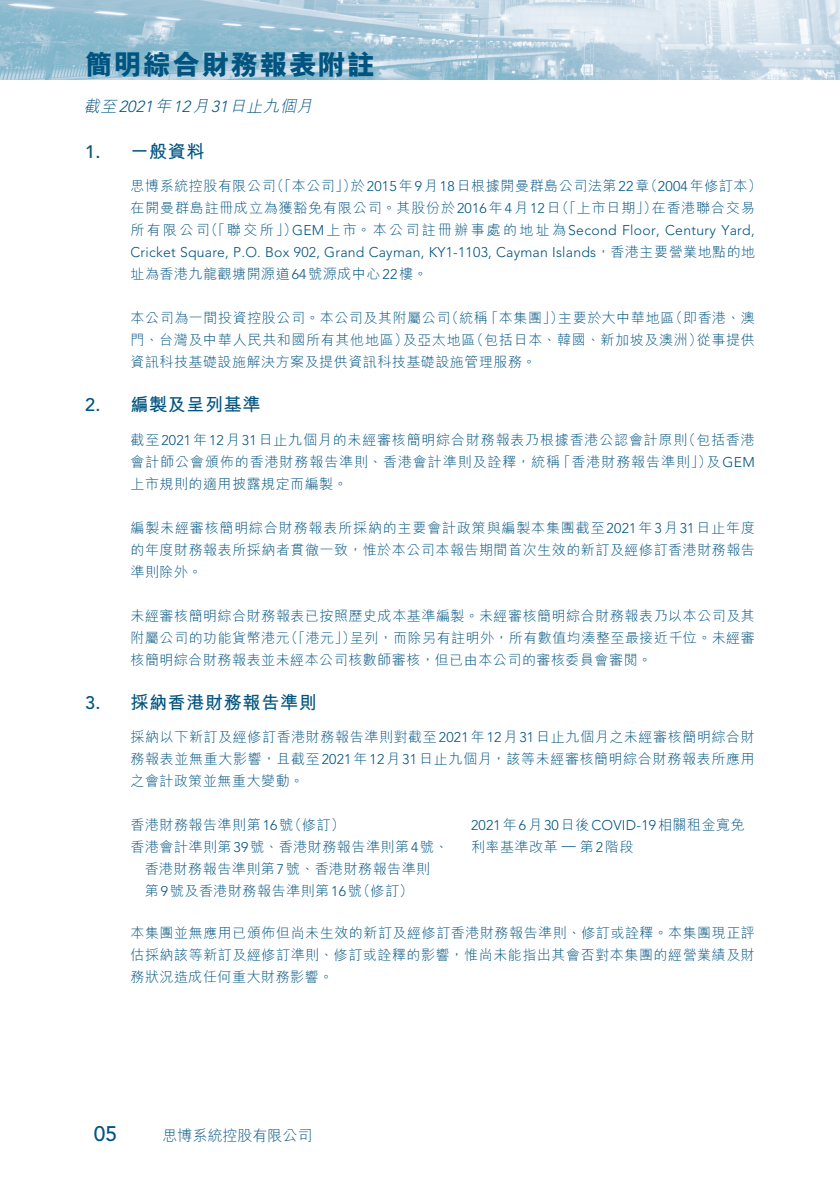
<style>
.page{position:relative;width:840px;height:1191px;background:#fff}
.page>*{position:absolute;margin:0;border:0;box-sizing:border-box;transform-origin:0 0}
.Running_Head{font:800 28px "M Hei HK";letter-spacing:.04em;color:#005480}
.t1{font:500 21px "Avenir LT Std";color:#005480}
._07_NH1{font:700 18px "M Hei HK";letter-spacing:.035em;color:#005480}
._00_txt{font:italic 300 16px "M Hei HK";color:#005480}
.t2{font:300 15px "M Hei HK";color:#005480}
._06_Notes{font:300 14px/22px "M Hei HK";letter-spacing:.04em;color:#005480;text-align:justify}
._06_Notes-2{font:300 14px/22px "M Hei HK";letter-spacing:.06em;color:#005480}
._51_N_Table_txt{font:300 14px "M Hei HK";letter-spacing:.035em;color:#005480}
._51_N_Table_txt-2{font:300 14px "Avenir LT Std";letter-spacing:.015em;color:#005480}
.s1{font-family:"Avenir LT Std"}
.s2{font-family:"Avenir LT Std";font-weight:500}
.s3{font-family:"M Hei HK"}
</style>
<div class="page">
<img style="left:0;top:0;width:839px;height:79px">
<p class="Running_Head" style="left:85px;top:50px;width:291px">簡明綜合財務報表附註</p>
<p class="_00_txt" style="left:84px;top:98px;width:233px">截至<span class="s1">2021</span>年<span class="s1">12</span>月<span class="s1">31</span>日止九個月</p>
<p class="_07_NH1" style="left:85px;top:138px;width:121px"><span class="s2">1.</span> 一般資料</p>
<p class="_06_Notes-2" style="left:130px;top:175px;width:632px">思博系統控股有限公司（「本公司」）於<span class="s1">2015</span>年<span class="s1">9</span>月<span class="s1">18</span>日根據開曼群島公司法第<span class="s1">22</span>章（<span class="s1">2004</span>年修訂本）在開曼群島註冊成立為獲豁免有限公司。其股份於<span class="s1">2016</span>年<span class="s1">4</span>月<span class="s1">12</span>日（「上市日期」）在香港聯合交易所有限公司（「聯交所」）<span class="s1">GEM</span>上市。本公司註冊辦事處的地址為<span class="s1">Second Floor, Century Yard, Cricket Square, P.O. Box 902, Grand Cayman, KY1-1103, Cayman Islands</span>，香港主要營業地點的地址為香港九龍觀塘開源道<span class="s1">64</span>號源成中心<span class="s1">22</span>樓。</p>
<p class="_06_Notes" style="left:130px;top:307px;width:625px">本公司為一間投資控股公司。本公司及其附屬公司（統稱「本集團」）主要於大中華地區（即香港、澳門、台灣及中華人民共和國所有其他地區）及亞太地區（包括日本、韓國、新加坡及澳洲）從事提供資訊科技基礎設施解決方案及提供資訊科技基礎設施管理服務。</p>
<p class="_07_NH1" style="left:85px;top:391px;width:177px"><span class="s2">2.</span> 編製及呈列基準</p>
<p class="_06_Notes" style="left:130px;top:428px;width:625px">截至<span class="s1">2021</span>年<span class="s1">12</span>月<span class="s1">31</span>日止九個月的未經審核簡明綜合財務報表乃根據香港公認會計原則（包括香港會計師公會頒佈的香港財務報告準則、香港會計準則及詮釋，統稱「香港財務報告準則」）及<span class="s1">GEM</span>上市規則的適用披露規定而編製。</p>
<p class="_06_Notes" style="left:130px;top:516px;width:625px">編製未經審核簡明綜合財務報表所採納的主要會計政策與編製本集團截至<span class="s1">2021</span>年<span class="s1">3</span>月<span class="s1">31</span>日止年度的年度財務報表所採納者貫徹一致，惟於本公司本報告期間首次生效的新訂及經修訂香港財務報告準則除外。</p>
<p class="_06_Notes" style="left:130px;top:604px;width:625px">未經審核簡明綜合財務報表已按照歷史成本基準編製。未經審核簡明綜合財務報表乃以本公司及其附屬公司的功能貨幣港元（「港元」）呈列，而除另有註明外，所有數值均湊整至最接近千位。未經審核簡明綜合財務報表並未經本公司核數師審核，但已由本公司的審核委員會審閱。</p>
<p class="_07_NH1" style="left:85px;top:689px;width:233px"><span class="s2">3.</span> 採納香港財務報告準則</p>
<p class="_06_Notes" style="left:130px;top:725px;width:625px">採納以下新訂及經修訂香港財務報告準則對截至<span class="s1">2021</span>年<span class="s1">12</span>月<span class="s1">31</span>日止九個月之未經審核簡明綜合財務報表並無重大影響，且截至<span class="s1">2021</span>年<span class="s1">12</span>月<span class="s1">31</span>日止九個月，該等未經審核簡明綜合財務報表所應用之會計政策並無重大變動。</p>
<p class="_51_N_Table_txt" style="left:130px;top:818px;width:215px">香港財務報告準則第<span class="s1">16</span>號（修訂）</p>
<p class="_51_N_Table_txt-2" style="left:471px;top:817px;width:275px">2021<span class="s3">年</span>6<span class="s3">月</span>30<span class="s3">日後</span>COVID-19<span class="s3">相關租金寬免</span></p>
<p class="_51_N_Table_txt" style="left:130px;top:840px;width:319px">香港會計準則第<span class="s1">39</span>號、香港財務報告準則第<span class="s1">4</span>號、</p>
<p class="_51_N_Table_txt" style="left:145px;top:862px;width:287px">香港財務報告準則第<span class="s1">7</span>號、香港財務報告準則</p>
<p class="_51_N_Table_txt" style="left:145px;top:884px;width:270px">第<span class="s1">9</span>號及香港財務報告準則第<span class="s1">16</span>號（修訂）</p>
<p class="_51_N_Table_txt" style="left:471px;top:840px;width:164px">利率基準改革 <sup>—</sup> 第<span class="s1">2</span>階段</p>
<p class="_06_Notes" style="left:130px;top:922px;width:625px">本集團並無應用已頒佈但尚未生效的新訂及經修訂香港財務報告準則、修訂或詮釋。本集團現正評估採納該等新訂及經修訂準則、修訂或詮釋的影響，惟尚未能指出其會否對本集團的經營業績及財務狀況造成任何重大財務影響。</p>
<p class="t1" style="left:94px;top:1121px;width:25px">05</p>
<p class="t2" style="left:162px;top:1127px;width:151px">思博系統控股有限公司</p>
</div>
